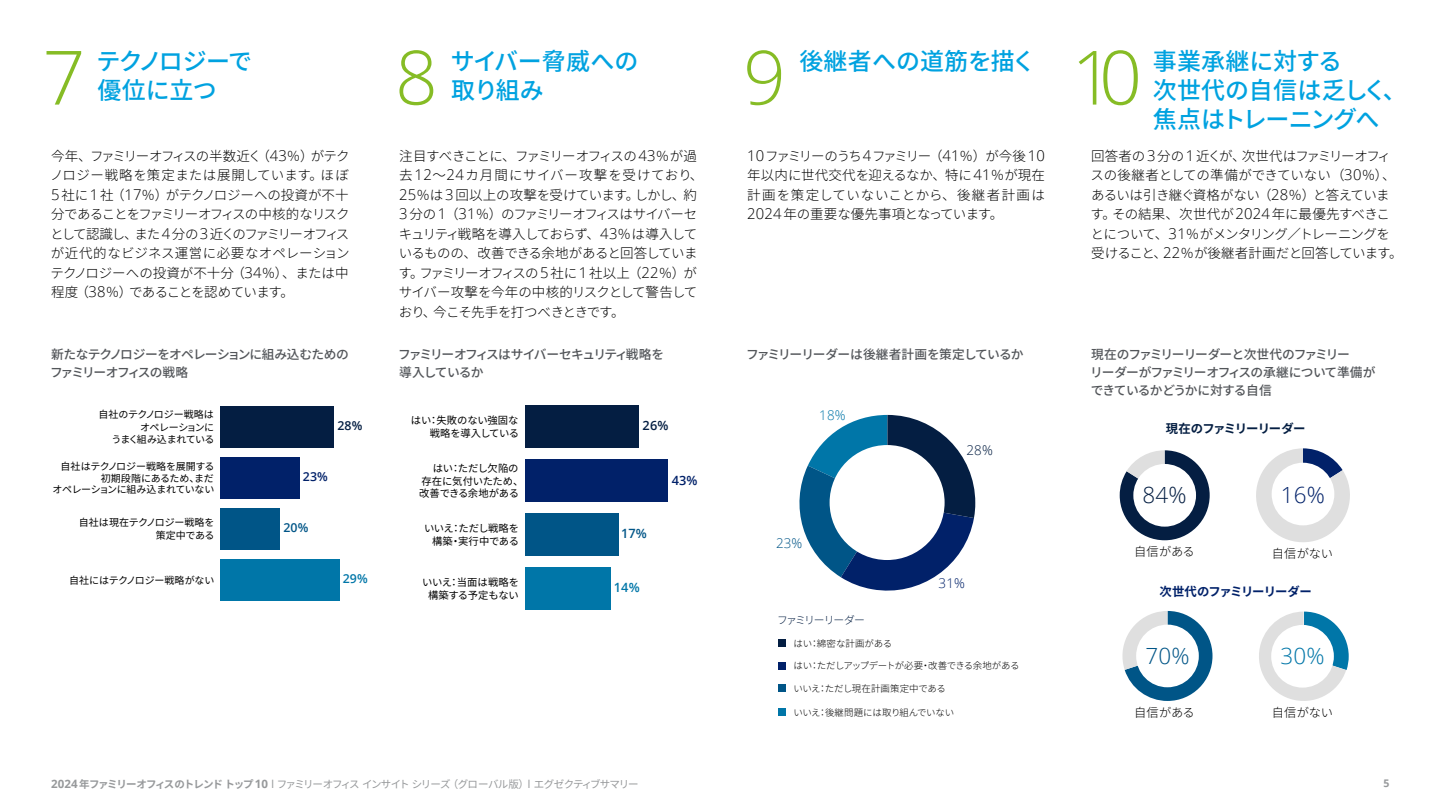
<style>
.page{position:relative;width:1440px;height:810px;background:#fff}
.page>*{position:absolute;margin:0;border:0;box-sizing:border-box;transform-origin:0 0}
.t1{font:300 75px "Open Sans";color:#86bc25}
.t2{font:500 24px/28.8px "Noto Sans JP";letter-spacing:-.01em;color:#00a2e0}
.t3{font:300 22.2px "Open Sans";color:#041e42}
.t4{font:300 22.2px "Open Sans";color:#012169}
.t5{font:300 22.2px "Open Sans";color:#005587}
.t6{font:300 22.2px "Open Sans";color:#0076a8}
.t7{font:300 13.5px/19.5px "Noto Sans JP";letter-spacing:-.025em;color:#000;text-align:justify}
.t8{font:300 13.5px/19.5px "Noto Sans JP";letter-spacing:-.05em;color:#000}
.t9{font:300 13.35px "Open Sans";color:#0076a8}
.t10{font:300 13.35px "Open Sans";color:#005587}
.t11{font:300 13.35px "Open Sans";color:#012169}
.t12{font:300 13.35px "Open Sans";color:#041e42}
.t13{font:500 12.75px/18px "Noto Sans JP";letter-spacing:-.07em;color:#53565a}
.t14{font:600 12.75px "Open Sans";color:#041e42}
.t15{font:600 12.75px "Open Sans";color:#012169}
.t16{font:600 12.75px "Open Sans";color:#005587}
.t17{font:600 12.75px "Open Sans";color:#0076a8}
.t18{font:600 12.45px "Open Sans";color:#041e42}
.t19{font:600 12.45px "Open Sans";color:#012169}
.t20{font:600 12.45px "Open Sans";color:#005587}
.t21{font:600 12.45px "Open Sans";color:#0076a8}
.t22{font:300 12.3px "Noto Sans JP";color:#000}
.t23{font:700 12.3px "Noto Sans JP";letter-spacing:-.065em;color:#012169}
.t24{font:700 12.3px "Noto Sans JP";letter-spacing:-.065em;color:#041e42}
.t25{font:300 10.8px "Noto Sans JP";letter-spacing:-.105em;color:#041e42}
.t26{font:10.5px "Noto Sans JP";letter-spacing:-.095em;color:#97999b}
.t27{font:700 10.5px "Open Sans";color:#97999b}
.t28{font:10.35px/12.9px "Noto Sans JP";letter-spacing:-.005em;color:#000;text-align:right}
.t29{font:10.35px/12.9px "Noto Sans JP";letter-spacing:-.025em;color:#000;text-align:right}
.t30{font:10.05px/11.2px "Noto Sans JP";letter-spacing:-.025em;color:#000;text-align:right}
.t31{font:10.05px/12.5px "Noto Sans JP";letter-spacing:-.045em;color:#000;text-align:right}
.t32{font:10.05px/12.5px "Noto Sans JP";color:#000;text-align:right}
.t33{font:300 9.45px "Noto Sans JP";letter-spacing:-.025em;color:#000}
.t34{font:300 9.45px "Noto Sans JP";color:#000}
.s1{font-family:"Open Sans";font-size:14.85px}
.s2{font-family:"Open Sans";font-weight:700;font-size:11.55px}
.s3{font-weight:700}
.s4{font-family:"Open Sans";font-size:11.55px}
</style>
<div class="page">
<div style="left:220px;top:559px;width:120px;height:41px;background:#0076a8"></div>
<div style="left:220px;top:508px;width:60px;height:42px;background:#005587"></div>
<div style="left:220px;top:457px;width:80px;height:42px;background:#012169"></div>
<div style="left:220px;top:406px;width:114px;height:42px;background:#041e42"></div>
<div style="left:525px;top:567px;width:86px;height:43px;background:#0076a8"></div>
<div style="left:525px;top:513px;width:93px;height:43px;background:#005587"></div>
<div style="left:525px;top:459px;width:143px;height:43px;background:#012169"></div>
<div style="left:525px;top:405px;width:114px;height:43px;background:#041e42"></div>
<svg style="left:799px;top:415px;width:176px;height:176px"></svg>
<div style="left:829px;top:445px;width:115px;height:115px;background:#fff;border-radius:50%"></div>
<div style="left:778px;top:639px;width:8px;height:8px;background:#041e42"></div>
<div style="left:778px;top:662px;width:8px;height:7px;background:#012169"></div>
<div style="left:778px;top:684px;width:8px;height:8px;background:#005587"></div>
<div style="left:778px;top:708px;width:8px;height:8px;background:#0076a8"></div>
<svg style="left:1119px;top:450px;width:90px;height:90px"></svg>
<div style="left:1133px;top:464px;width:63px;height:63px;background:#fff;border-radius:50%"></div>
<svg style="left:1256px;top:448px;width:94px;height:94px"></svg>
<div style="left:1271px;top:463px;width:63px;height:62px;background:#fff;border-radius:50%"></div>
<svg style="left:1122px;top:611px;width:90px;height:90px"></svg>
<div style="left:1136px;top:625px;width:63px;height:62px;background:#fff;border-radius:50%"></div>
<svg style="left:1259px;top:612px;width:89px;height:89px"></svg>
<div style="left:1271px;top:625px;width:63px;height:63px;background:#fff;border-radius:50%"></div>
<h1 class="t1" style="left:43px;top:26px;width:44px">7</h1>
<h2 class="t2" style="left:96px;top:48px;width:157px">テクノロジーで優位に立つ</h2>
<h1 class="t1" style="left:395px;top:26px;width:44px">8</h1>
<h2 class="t2" style="left:451px;top:48px;width:189px">サイバー脅威への取り組み</h2>
<h1 class="t1" style="left:743px;top:26px;width:44px">9</h1>
<h2 class="t2" style="left:799px;top:48px;width:238px">後継者への道筋を描く</h2>
<h1 class="t1" style="left:1071px;top:26px;width:72px">10</h1>
<h2 class="t2" style="left:1153px;top:48px;width:256px">事業承継に対する<br>次世代の自信は乏しく、焦点はトレーニングへ</h2>
<p class="t7" style="left:50px;top:146px;width:301px">今年、ファミリーオフィスの半数近く（<span class="s1">43</span>％）がテクノロジー戦略を策定または展開しています。ほぼ<span class="s1">5</span>社に<span class="s1">1</span>社（<span class="s1">17</span>％）がテクノロジーへの投資が不十分であることをファミリーオフィスの中核的なリスクとして認識し、また <span class="s1">4</span>分の <span class="s1">3</span> 近くのファミリーオフィスが近代的なビジネス運営に必要なオペレーションテクノロジーへの投資が不十分（<span class="s1">34</span>％）、または中程度（<span class="s1">38</span>％）であることを認めています。</p>
<p class="t8" style="left:398px;top:146px;width:307px">注目すべきことに、ファミリーオフィスの <span class="s1">43</span>％が過去<span class="s1">12</span>～<span class="s1">24</span>カ月間にサイバー攻撃を受けており、<br><span class="s1">25</span>％は<span class="s1">3</span>回以上の攻撃を受けています。しかし、約<br><span class="s1">3</span> 分の <span class="s1">1</span>（<span class="s1">31</span>％）のファミリーオフィスはサイバーセキュリティ戦略を導入しておらず、<span class="s1">43</span>％は導入しているものの、改善できる余地があると回答しています。ファミリーオフィスの <span class="s1">5</span> 社に<span class="s1">1</span> 社以上（<span class="s1">22</span>％）がサイバー攻撃を今年の中核的リスクとして警告しており、今こそ先手を打つべきときです。</p>
<p class="t7" style="left:747px;top:146px;width:299px"><span class="s1">10</span>ファミリーのうち<span class="s1">4</span>ファミリー（<span class="s1">41</span>％）が今後 <span class="s1">10</span>年以内に世代交代を迎えるなか、特に<span class="s1">41</span>％が現在計画を策定していないことから、後継者計画は<span class="s1">2024</span>年の重要な優先事項となっています。</p>
<p class="t7" style="left:1090px;top:146px;width:313px;text-align:left">回答者の<span class="s1">3</span>分の<span class="s1">1</span>近くが、次世代はファミリーオフィスの後継者としての準備ができていない（<span class="s1">30</span>％）、あるいは引き継ぐ資格がない（<span class="s1">28</span>％）と答えています。その結果、次世代が<span class="s1">2024</span>年に最優先すべきことについて、<span class="s1">31</span>％がメンタリング／トレーニングを受けること、<span class="s1">22</span>％が後継者計画だと回答しています。</p>
<p class="t13" style="left:50px;top:346px;width:300px">新たなテクノロジーをオペレーションに組み込むためのファミリーオフィスの戦略</p>
<p class="t13" style="left:398px;top:346px;width:268px">ファミリーオフィスはサイバーセキュリティ戦略を導入しているか</p>
<p class="t13" style="left:746px;top:346px;width:279px">ファミリーリーダーは後継者計画を策定しているか</p>
<p class="t13" style="left:1090px;top:346px;width:287px">現在のファミリーリーダーと次世代のファミリー<br>リーダーがファミリーオフィスの承継について準備ができているかどうかに対する自信</p>
<p class="t31" style="left:98px;top:408px;width:118px">自社のテクノロジー戦略はオペレーションに<br>うまく組み込まれている</p>
<p class="t30" style="left:53px;top:461px;width:163px">自社はテクノロジー戦略を展開する初期段階にあるため、まだ<br>オペレーションに組み込まれていない</p>
<p class="t32" style="left:79px;top:517px;width:137px">自社は現在テクノロジー戦略を策定中である</p>
<p class="t30" style="left:69px;top:575px;width:147px">自社にはテクノロジー戦略がない</p>
<p class="t18" style="left:337px;top:417px;width:27px">28%</p>
<p class="t19" style="left:303px;top:468px;width:27px">23%</p>
<p class="t20" style="left:283px;top:519px;width:27px">20%</p>
<p class="t21" style="left:343px;top:570px;width:27px">29%</p>
<p class="t28" style="left:411px;top:414px;width:110px">はい：失敗のない強固な戦略を導入している</p>
<p class="t28" style="left:419px;top:462px;width:106px;text-align:left;text-indent:14px">はい：ただし欠陥の存在に気付いたため、改善できる余地がある</p>
<p class="t29" style="left:424px;top:522px;width:96px">いいえ：ただし戦略を構築・実行中である</p>
<p class="t28" style="left:422px;top:576px;width:98px;text-align:center">いいえ：当面は戦略を構築する予定もない</p>
<p class="t14" style="left:642px;top:417px;width:27px">26%</p>
<p class="t16" style="left:621px;top:524px;width:27px">17%</p>
<p class="t17" style="left:614px;top:578px;width:27px">14%</p>
<p class="t15" style="left:672px;top:472px;width:27px">43%</p>
<p class="t9" style="left:819px;top:406px;width:28px">18%</p>
<p class="t10" style="left:776px;top:534px;width:28px">23%</p>
<p class="t12" style="left:966px;top:441px;width:28px">28%</p>
<p class="t11" style="left:938px;top:574px;width:28px">31%</p>
<p class="t24" style="left:1166px;top:422px;width:141px">現在のファミリーリーダー</p>
<h3 class="t3" style="left:1142px;top:480px;width:46px">84%</h3>
<h3 class="t4" style="left:1281px;top:480px;width:46px">16%</h3>
<p class="t22" style="left:1134px;top:545px;width:62px">自信がある</p>
<p class="t22" style="left:1272px;top:547px;width:63px">自信がない</p>
<p class="t23" style="left:1159px;top:584px;width:154px">次世代のファミリーリーダー</p>
<p class="t25" style="left:777px;top:614px;width:90px">ファミリーリーダー</p>
<p class="t33" style="left:793px;top:660px;width:228px">はい：ただしアップデートが必要・改善できる余地がある</p>
<p class="t33" style="left:793px;top:683px;width:154px">いいえ：ただし現在計画策定中である</p>
<p class="t33" style="left:793px;top:707px;width:162px">いいえ：後継問題には取り組んでいない</p>
<p class="t34" style="left:793px;top:638px;width:100px">はい：綿密な計画がある</p>
<h3 class="t5" style="left:1145px;top:640px;width:46px">70%</h3>
<p class="t22" style="left:1134px;top:705px;width:62px">自信がある</p>
<h3 class="t6" style="left:1280px;top:641px;width:46px">30%</h3>
<p class="t22" style="left:1272px;top:705px;width:63px">自信がない</p>
<p class="t26" style="left:51px;top:778px;width:589px"><span class="s2">2024</span> <span class="s3">年ファミリーオフィスのトレンドトップ</span> <span class="s2">10</span> <span class="s4">I</span> ファミリーオフィスインサイトシリーズ（グローバル版）<span class="s4">I</span> エグゼクティブサマリー</p>
<p class="t27" style="left:1383px;top:776px;width:7px">5</p>
</div>
